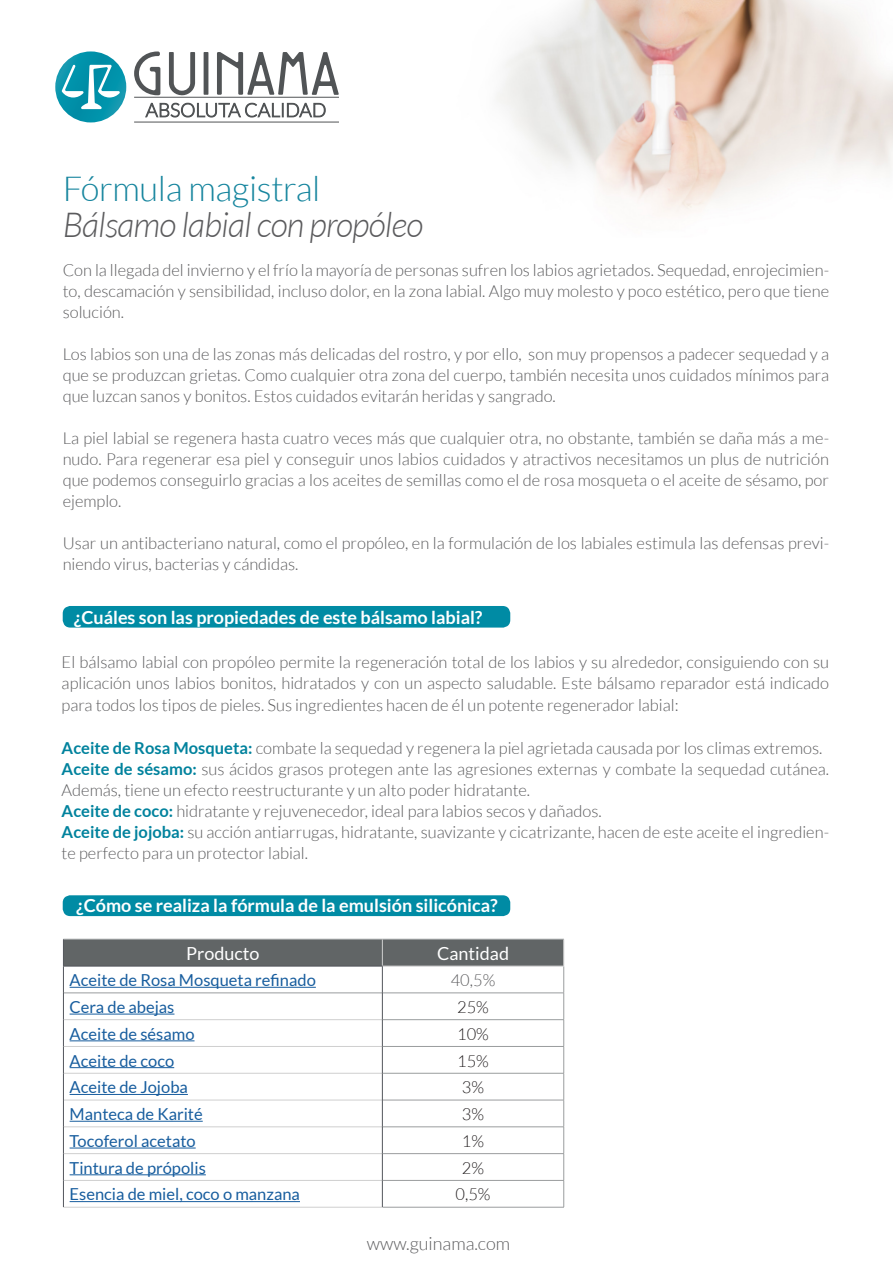
<style>
.page{position:relative;width:893px;height:1263px;background:#fff}
.page>*{position:absolute;margin:0;border:0;box-sizing:border-box;transform-origin:0 0}
.t1{font:italic 300 34.5px "Lato";letter-spacing:-.025em;color:#5b5b5d}
.t2{font:300 34.5px "Lato";letter-spacing:-.01em;color:#16859e}
.t3{font:700 18px "Lato";color:#fff}
.t4{font:18px "Lato";color:#fff}
.t5{font:300 18px "Lato";color:#5b5b5d}
.t6{font:300 16.5px/21px "Lato";color:#5b5b5d;text-align:justify}
.t7{font:16.5px "Lato";color:#175d9e}
.t8{font:300 16.5px "Lato";color:#231f20}
.s1{font-weight:700;color:#00829d}
</style>
<div class="page">
<img style="left:496px;top:0;width:397px;height:216px">
<hr style="left:382px;top:1207px;width:182px;height:1px;background:#9a9d9e">
<hr style="left:63px;top:1207px;width:319px;height:1px;background:#cfcfcf">
<svg style="left:63px;top:939px;width:501px;height:268px"></svg>
<hr style="left:70px;top:987px;width:246px;height:1px;background:#175d9e">
<hr style="left:70px;top:1013px;width:104px;height:1px;background:#175d9e">
<hr style="left:70px;top:1040px;width:125px;height:1px;background:#175d9e">
<hr style="left:70px;top:1067px;width:104px;height:1px;background:#175d9e">
<hr style="left:70px;top:1094px;width:118px;height:1px;background:#175d9e">
<hr style="left:70px;top:1121px;width:133px;height:1px;background:#175d9e">
<hr style="left:70px;top:1147px;width:126px;height:1px;background:#175d9e">
<hr style="left:70px;top:1174px;width:136px;height:1px;background:#175d9e">
<hr style="left:70px;top:1201px;width:230px;height:1px;background:#175d9e">
<svg style="left:145px;top:102px;width:181px;height:16px"></svg>
<hr style="left:134px;top:97px;width:205px;height:1px;background:#515456">
<hr style="left:134px;top:122px;width:205px;height:1px;background:#515456">
<svg style="left:134px;top:52px;width:26px;height:43px"></svg>
<hr style="left:204px;top:52px;width:4px;height:43px;background:#515456">
<svg style="left:217px;top:52px;width:122px;height:43px"></svg>
<svg style="left:169px;top:52px;width:26px;height:44px"></svg>
<svg style="left:55px;top:51px;width:71px;height:71px"></svg>
<div style="left:63px;top:895px;width:447px;height:21px;background:#008ba4;border-radius:8px"></div>
<div style="left:63px;top:606px;width:447px;height:22px;background:#008ba4;border-radius:8px"></div>
<p class="t2" style="left:63px;top:170px;width:259px">Fórmula magistral</p>
<p class="t1" style="left:63px;top:206px;width:362px">Bálsamo labial con propóleo</p>
<p class="t6" style="left:63px;top:259px;width:768px">Con la llegada del invierno y el frío la mayoría de personas sufren los labios agrietados. Sequedad, enrojecimien&shy;to, descamación y sensibilidad, incluso dolor, en la zona labial. Algo muy molesto y poco estético, pero que tiene solución.</p>
<p class="t6" style="left:63px;top:343px;width:768px">Los labios son una de las zonas más delicadas del rostro, y por ello, son muy propensos a padecer sequedad y a que se produzcan grietas. Como cualquier otra zona del cuerpo, también necesita unos cuidados mínimos para que luzcan sanos y bonitos. Estos cuidados evitarán heridas y sangrado.</p>
<p class="t6" style="left:63px;top:427px;width:768px">La piel labial se regenera hasta cuatro veces más que cualquier otra, no obstante, también se daña más a me&shy;nudo. Para regenerar esa piel y conseguir unos labios cuidados y atractivos necesitamos un plus de nutrición que podemos conseguirlo gracias a los aceites de semillas como el de rosa mosqueta o el aceite de sésamo, por ejemplo.</p>
<p class="t6" style="left:63px;top:532px;width:768px">Usar un antibacteriano natural, como el propóleo, en la formulación de los labiales estimula las defensas previ&shy;niendo virus, bacterias y cándidas.</p>
<p class="t3" style="left:74px;top:607px;width:410px">¿Cuáles son las propiedades de este bálsamo labial?</p>
<p class="t6" style="left:62px;top:652px;width:769px">El bálsamo labial con propóleo permite la regeneración total de los labios y su alrededor, consiguiendo con su aplicación unos labios bonitos, hidratados y con un aspecto saludable. Este bálsamo reparador está indicado para todos los tipos de pieles. Sus ingredientes hacen de él un potente regenerador labial:</p>
<p class="t6" style="left:62px;top:737px;width:762px"><span class="s1">Aceite de Rosa Mosqueta:</span> combate la sequedad y regenera la piel agrietada causada por los climas extremos.</p>
<p class="t6" style="left:62px;top:758px;width:769px"><span class="s1">Aceite de sésamo:</span> sus ácidos grasos protegen ante las agresiones externas y combate la sequedad cutánea.<br>Además, tiene un efecto reestructurante y un alto poder hidratante.</p>
<p class="t6" style="left:62px;top:800px;width:542px"><span class="s1">Aceite de coco:</span> hidratante y rejuvenecedor, ideal para labios secos y dañados.</p>
<p class="t6" style="left:62px;top:821px;width:769px"><span class="s1">Aceite de jojoba:</span> su acción antiarrugas, hidratante, suavizante y cicatrizante, hacen de este aceite el ingredien&shy;te perfecto para un protector labial.</p>
<p class="t3" style="left:76px;top:895px;width:423px">¿Cómo se realiza la fórmula de la emulsión silicónica?</p>
<p class="t4" style="left:186px;top:943px;width:75px">Producto</p>
<p class="t4" style="left:437px;top:943px;width:74px">Cantidad</p>
<p class="t7" style="left:70px;top:971px;width:248px">Aceite de Rosa Mosqueta refinado</p>
<p class="t6" style="left:451px;top:970px;width:46px">40,5%</p>
<p class="t7" style="left:70px;top:998px;width:106px">Cera de abejas</p>
<p class="t8" style="left:457px;top:998px;width:33px">25%</p>
<p class="t7" style="left:70px;top:1024px;width:126px">Aceite de sésamo</p>
<p class="t8" style="left:457px;top:1025px;width:33px">10%</p>
<p class="t7" style="left:70px;top:1051px;width:106px">Aceite de coco</p>
<p class="t8" style="left:457px;top:1052px;width:33px">15%</p>
<p class="t7" style="left:70px;top:1078px;width:120px">Aceite de Jojoba</p>
<p class="t8" style="left:462px;top:1078px;width:24px">3%</p>
<p class="t7" style="left:70px;top:1105px;width:135px">Manteca de Karité</p>
<p class="t8" style="left:462px;top:1105px;width:24px">3%</p>
<p class="t7" style="left:70px;top:1132px;width:128px">Tocoferol acetato</p>
<p class="t8" style="left:462px;top:1132px;width:24px">1%</p>
<p class="t7" style="left:70px;top:1158px;width:138px">Tintura de própolis</p>
<p class="t8" style="left:462px;top:1159px;width:24px">2%</p>
<p class="t7" style="left:70px;top:1185px;width:232px">Esencia de miel, coco o manzana</p>
<p class="t8" style="left:456px;top:1186px;width:37px">0,5%</p>
<p class="t5" style="left:367px;top:1234px;width:145px">www.guinama.com</p>
</div>
